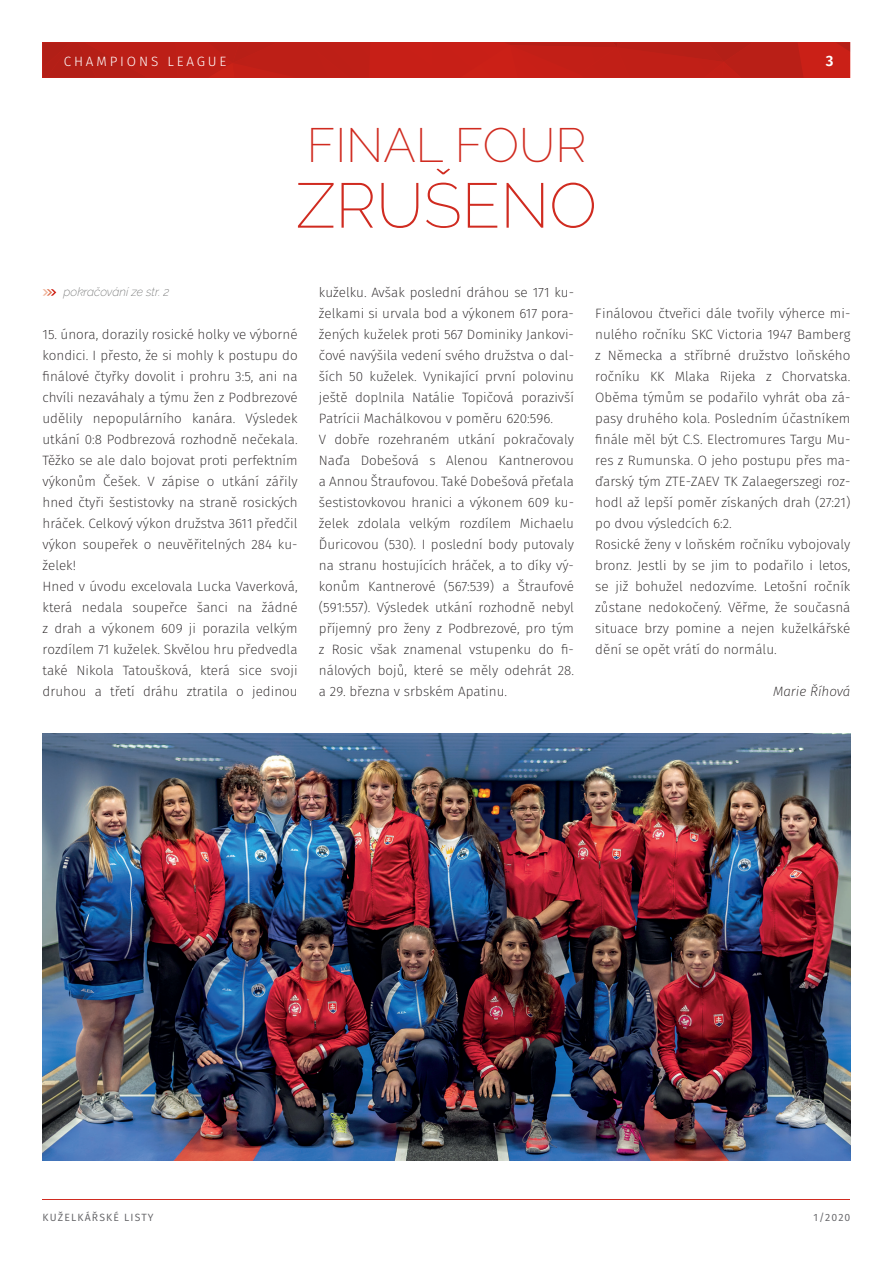
<style>
.page{position:relative;width:893px;height:1263px;background:#fff}
.page>*{position:absolute;margin:0;border:0;box-sizing:border-box;transform-origin:0 0}
.t1{font:200 63px "Raleway";color:#d02b20}
.t2{font:200 48px "Raleway";color:#d02b20}
.t3{font:600 15px "Fira Sans";color:#fff}
.t4{font:200 13.5px/21px "Fira Sans";color:#231f20}
.t5{font:300 13.5px "Fira Sans";letter-spacing:.21em;color:#fff}
.t6{font:italic 200 13.5px "Fira Sans";color:#231f20}
.t7{font:italic 200 12px "Raleway";color:#656666}
.t8{font:10.5px "Fira Sans";letter-spacing:.11em;color:#636366}
</style>
<div class="page">
<div style="left:43px;top:43px;width:807px;height:35px;background:#ca2017"></div>
<svg style="left:837px;top:43px;width:13px;height:8px"></svg>
<svg style="left:43px;top:43px;width:760px;height:35px"></svg>
<hr style="left:43px;top:1199px;width:807px;height:1px;background:#d02b20">
<svg style="left:43px;top:289px;width:13px;height:7px"></svg>
<img style="left:43px;top:733px;width:807px;height:428px">
<p class="t5" style="left:64px;top:52px;width:164px">CHAMPIONS LEAGUE</p>
<h2 class="t2" style="left:307px;top:117px;width:281px">FINAL FOUR</h2>
<h1 class="t1" style="left:296px;top:169px;width:302px">ZRUŠENO</h1>
<p class="t3" style="left:826px;top:49px;width:9px">3</p>
<p class="t7" style="left:64px;top:284px;width:107px">pokračování ze str. 2</p>
<p class="t4" style="left:43px;top:324px;width:257px">15. února, dorazily rosické holky ve výborné kondici. I přesto, že si mohly k postupu do finálové čtyřky dovolit i prohru 3:5, ani na chvíli nezaváhaly a týmu žen z Podbrezové udělily nepopulárního kanára. Výsledek utkání 0:8 Podbrezová rozhodně nečekala.<br>Těžko se ale dalo bojovat proti perfektním výkonům Češek. V zápise o utkání zářily hned čtyři šestistovky na straně rosických hráček. Celkový výkon družstva 3611 předčil výkon soupeřek o neuvěřitelných 284 ku&shy;želek!<br>Hned v úvodu excelovala Lucka Vaverková, která nedala soupeřce šanci na žádné z drah a výkonem 609 ji porazila velkým rozdílem 71 kuželek. Skvělou hru předvedla také Nikola Tatoušková, která sice svoji druhou a třetí dráhu ztratila o jedinou</p>
<p class="t4" style="left:319px;top:282px;width:257px">kuželku. Avšak poslední dráhou se 171 ku&shy;želkami si urvala bod a výkonem 617 pora&shy;žených kuželek proti 567 Dominiky Jankovi&shy;čové navýšila vedení svého družstva o dal&shy;ších 50 kuželek. Vynikající první polovinu ještě doplnila Natálie Topičová porazivší Patrícii Machálkovou v poměru 620:596.<br>V dobře rozehraném utkání pokračovaly Naďa Dobešová s Alenou Kantnerovou a Annou Štraufovou. Také Dobešová přeťala šestistovkovou hranici a výkonem 609 ku&shy;želek zdolala velkým rozdílem Michaelu Ďuricovou (530). I poslední body putovaly na stranu hostujících hráček, a to díky vý&shy;konům Kantnerové (567:539) a Štraufové (591:557). Výsledek utkání rozhodně nebyl příjemný pro ženy z Podbrezové, pro tým z Rosic však znamenal vstupenku do fi&shy;nálových bojů, které se měly odehrát 28. a 29. března v srbském Apatinu.</p>
<p class="t4" style="left:595px;top:303px;width:257px">Finálovou čtveřici dále tvořily výherce mi&shy;nulého ročníku SKC Victoria 1947 Bamberg z Německa a stříbrné družstvo loňského ročníku KK Mlaka Rijeka z Chorvatska.<br>Oběma týmům se podařilo vyhrát oba zá&shy;pasy druhého kola. Posledním účastníkem finále měl být C.S. Electromures Targu Mu&shy;res z Rumunska. O jeho postupu přes ma&shy;ďarský tým ZTE-ZAEV TK Zalaegerszegi roz&shy;hodl až lepší poměr získaných drah (27:21) po dvou výsledcích 6:2.<br>Rosické ženy v loňském ročníku vybojovaly bronz. Jestli by se jim to podařilo i letos, se již bohužel nedozvíme. Letošní ročník zůstane nedokočený. Věřme, že současná situace brzy pomine a nejen kuželkářské dění se opět vrátí do normálu.</p>
<p class="t6" style="left:773px;top:682px;width:79px">Marie Říhová</p>
<p class="t8" style="left:43px;top:1209px;width:113px">KUŽELKÁŘSKÉ LISTY</p>
<p class="t8" style="left:814px;top:1209px;width:38px">1/2020</p>
</div>
